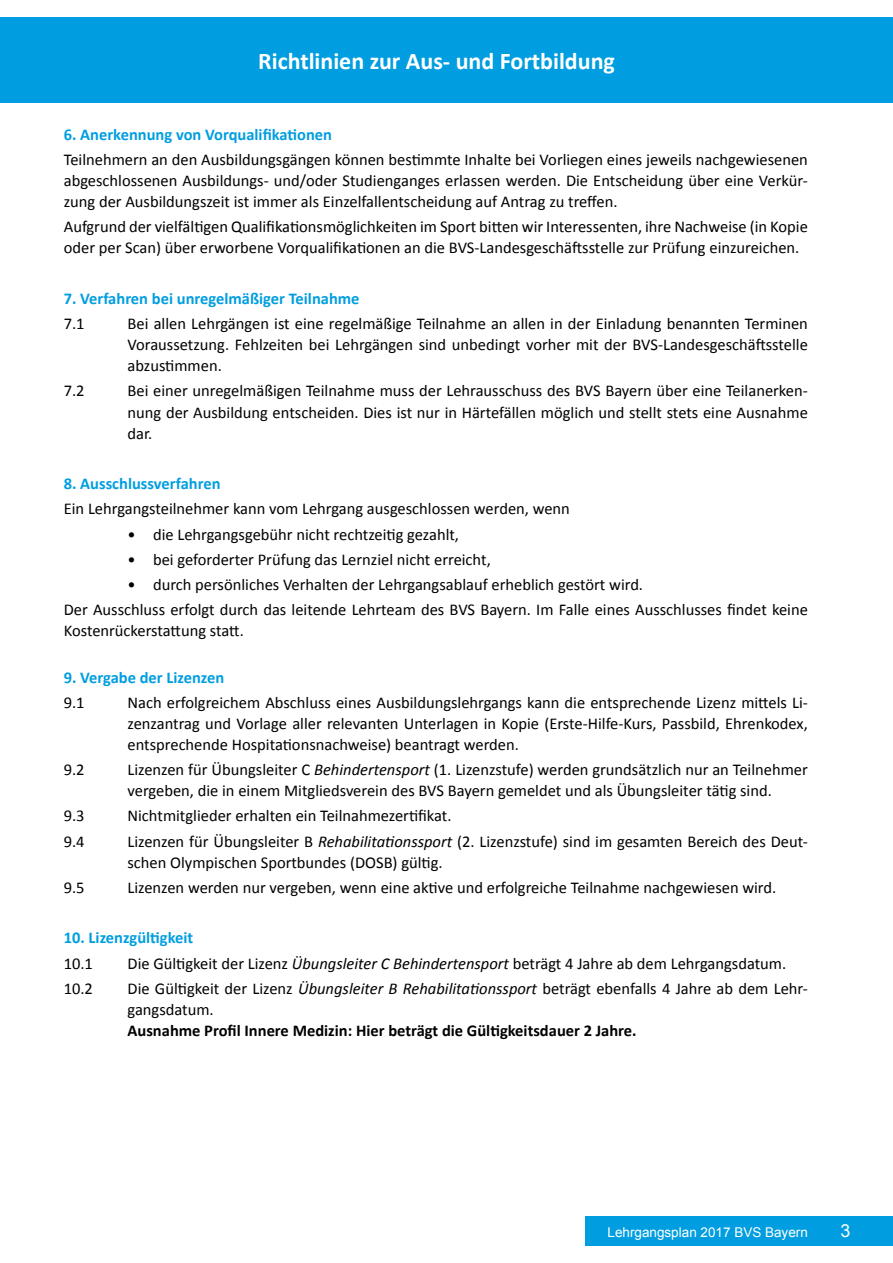
<style>
.page{position:relative;width:893px;height:1263px;background:#fff}
.page>*{position:absolute;margin:0;border:0;box-sizing:border-box;transform-origin:0 0}
.t1{font:700 24px "Calibri";color:#fff}
.t2{font:18px "Arial";color:#fff}
.t3{font:16.5px/21px "Calibri";color:#000}
.t4{font:700 16.5px "Calibri";color:#009ee0}
.t5{font:700 16.5px "Calibri";color:#000}
.t6{font:13.5px "Arial";color:#fff}
.s1{font-style:italic}
</style>
<div class="page">
<div style="left:0;top:17px;width:893px;height:85px;background:#009ee0"></div>
<div style="left:586px;top:1216px;width:307px;height:30px;background:#009ee0"></div>
<h1 class="t1" style="left:258px;top:46px;width:358px">Richtlinien zur Aus- und Fortbildung</h1>
<p class="t4" style="left:64px;top:124px;width:270px">6. Anerkennung von Vorqualifikationen</p>
<p class="t3" style="left:64px;top:149px;width:746px;text-align:justify">Teilnehmern an den Ausbildungsgängen können bestimmte Inhalte bei Vorliegen eines jeweils nachgewiesenen abgeschlossenen Ausbildungs- und/oder Studienganges erlassen werden. Die Entscheidung über eine Verkür&shy;zung der Ausbildungszeit ist immer als Einzelfallentscheidung auf Antrag zu treffen.</p>
<p class="t3" style="left:64px;top:217px;width:746px">Aufgrund der vielfältigen Qualifikationsmöglichkeiten im Sport bitten wir Interessenten, ihre Nachweise (in Kopie oder per Scan) über erworbene Vorqualifikationen an die BVS-Landesgeschäftsstelle zur Prüfung einzureichen.</p>
<p class="t4" style="left:64px;top:288px;width:297px">7. Verfahren bei unregelmäßiger Teilnahme</p>
<p class="t3" style="left:64px;top:313px;width:22px">7.1</p>
<p class="t3" style="left:128px;top:313px;width:682px;text-align:justify">Bei allen Lehrgängen ist eine regelmäßige Teilnahme an allen in der Einladung benannten Terminen Voraussetzung. Fehlzeiten bei Lehrgängen sind unbedingt vorher mit der BVS-Landesgeschäftsstelle abzustimmen.</p>
<p class="t3" style="left:64px;top:381px;width:22px">7.2</p>
<p class="t3" style="left:128px;top:381px;width:682px;text-align:justify">Bei einer unregelmäßigen Teilnahme muss der Lehrausschuss des BVS Bayern über eine Teilanerken&shy;nung der Ausbildung entscheiden. Dies ist nur in Härtefällen möglich und stellt stets eine Ausnahme dar.</p>
<p class="t4" style="left:64px;top:473px;width:158px">8. Ausschlussverfahren</p>
<p class="t3" style="left:64px;top:498px;width:508px">Ein Lehrgangsteilnehmer kann vom Lehrgang ausgeschlossen werden, wenn</p>
<p class="t3" style="left:128px;top:524px;width:333px">• die Lehrgangsgebühr nicht rechtzeitig gezahlt,</p>
<p class="t3" style="left:128px;top:549px;width:365px">• bei geforderter Prüfung das Lernziel nicht erreicht,</p>
<p class="t3" style="left:64px;top:572px;width:746px;line-height:25.2px;text-indent:64px">• durch persönliches Verhalten der Lehrgangsablauf erheblich gestört wird.<br>Der Ausschluss erfolgt durch das leitende Lehrteam des BVS Bayern. Im Falle eines Ausschlusses findet keine</p>
<p class="t3" style="left:64px;top:620px;width:182px">Kostenrückerstattung statt.</p>
<p class="t4" style="left:64px;top:666px;width:162px">9. Vergabe der Lizenzen</p>
<p class="t3" style="left:64px;top:692px;width:22px">9.1</p>
<p class="t3" style="left:128px;top:692px;width:682px;text-align:justify">Nach erfolgreichem Abschluss eines Ausbildungslehrgangs kann die entsprechende Lizenz mittels Li&shy;zenzantrag und Vorlage aller relevanten Unterlagen in Kopie (Erste-Hilfe-Kurs, Passbild, Ehrenkodex, entsprechende Hospitationsnachweise) beantragt werden.</p>
<p class="t3" style="left:64px;top:759px;width:22px">9.2</p>
<p class="t3" style="left:128px;top:759px;width:682px">Lizenzen für Übungsleiter C <span class="s1">Behindertensport</span> (1. Lizenzstufe) werden grundsätzlich nur an Teilnehmer vergeben, die in einem Mitgliedsverein des BVS Bayern gemeldet und als Übungsleiter tätig sind.</p>
<p class="t3" style="left:64px;top:805px;width:22px">9.3</p>
<p class="t3" style="left:128px;top:805px;width:326px">Nichtmitglieder erhalten ein Teilnahmezertifikat.</p>
<p class="t3" style="left:64px;top:831px;width:22px">9.4</p>
<p class="t3" style="left:128px;top:831px;width:682px">Lizenzen für Übungsleiter B <span class="s1">Rehabilitationssport</span> (2. Lizenzstufe) sind im gesamten Bereich des Deut&shy;schen Olympischen Sportbundes (DOSB) gültig.</p>
<p class="t3" style="left:64px;top:877px;width:22px">9.5</p>
<p class="t3" style="left:128px;top:877px;width:650px">Lizenzen werden nur vergeben, wenn eine aktive und erfolgreiche Teilnahme nachgewiesen wird.</p>
<p class="t4" style="left:64px;top:927px;width:131px">10. Lizenzgültigkeit</p>
<p class="t3" style="left:64px;top:953px;width:31px">10.1</p>
<p class="t3" style="left:128px;top:953px;width:660px">Die Gültigkeit der Lizenz <span class="s1">Übungsleiter C Behindertensport</span> beträgt 4 Jahre ab dem Lehrgangsdatum.</p>
<p class="t3" style="left:64px;top:978px;width:31px">10.2</p>
<p class="t3" style="left:128px;top:978px;width:682px">Die Gültigkeit der Lizenz <span class="s1">Übungsleiter B Rehabilitationssport</span> beträgt ebenfalls 4 Jahre ab dem Lehr&shy;gangsdatum.</p>
<p class="t5" style="left:128px;top:1020px;width:511px">Ausnahme Profil Innere Medizin: Hier beträgt die Gültigkeitsdauer 2 Jahre.</p>
<p class="t6" style="left:607px;top:1223px;width:202px">Lehrgangsplan 2017 BVS Bayern</p>
<p class="t2" style="left:840px;top:1219px;width:12px">3</p>
</div>
